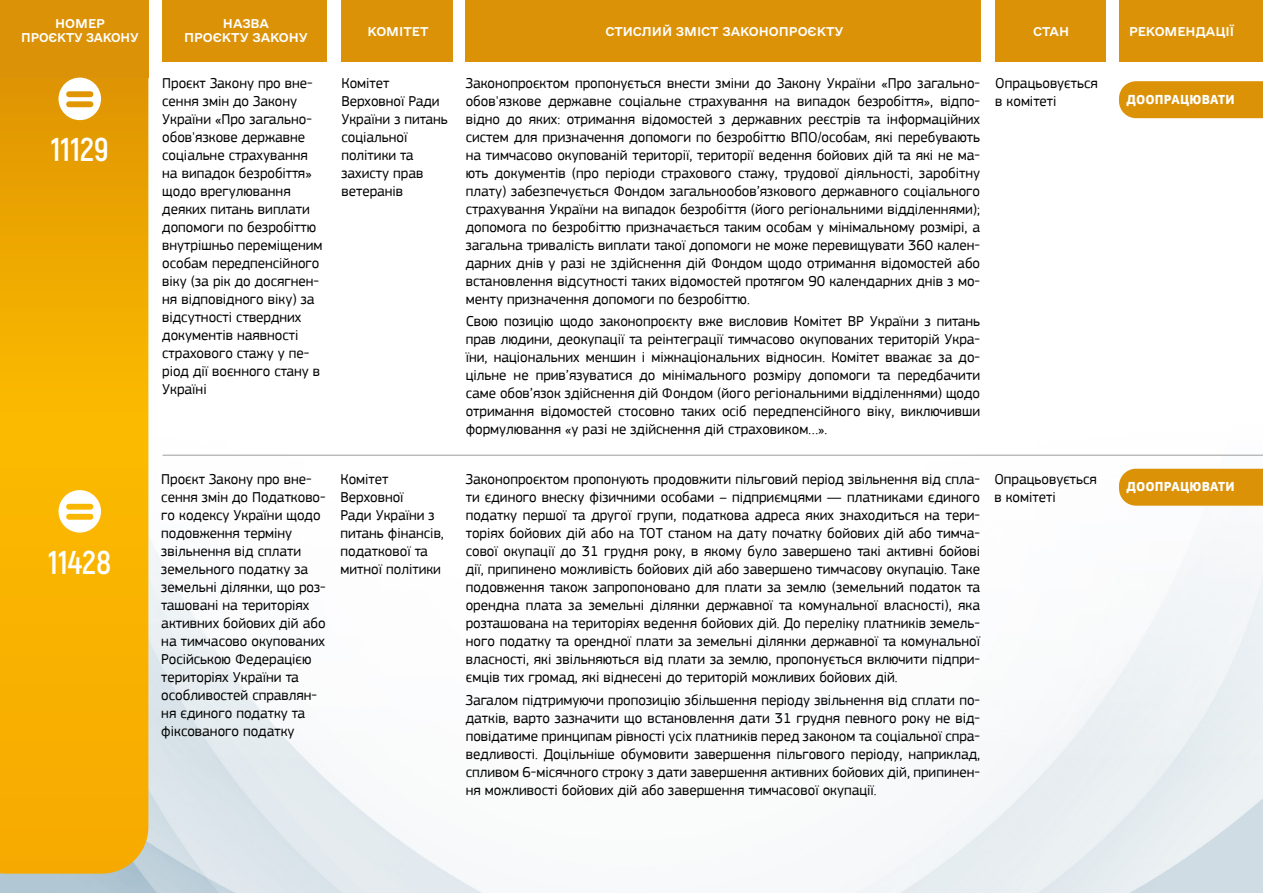
<style>
.page{position:relative;width:1263px;height:893px;background:#fff}
.page>*{position:absolute;margin:0;border:0;box-sizing:border-box;transform-origin:0 0}
.t1{font:700 33px "Akrobat";color:#fff}
.t2{font:15px/18px "PF Square Sans Pro";color:#000}
.t3{font:700 13.5px "PF Square Sans Pro";letter-spacing:.01em;color:#fff}
.t4{font:12px/14.4px "e Ukraine Medium";color:#fff;text-align:center}
</style>
<div class="page">
<img style="left:0;top:13px;width:1263px;height:880px">
<svg style="left:0;top:78px;width:148px;height:796px;background:#f3ad01"></svg>
<div style="left:1119px;top:81px;width:144px;height:37px;background:#dc9207"></div>
<div style="left:1119px;top:469px;width:144px;height:37px;background:#dc9207"></div>
<div style="left:994px;top:0;width:111px;height:62px;background:#dc9207"></div>
<div style="left:1119px;top:0;width:144px;height:62px;background:#dc9207"></div>
<div style="left:466px;top:0;width:515px;height:62px;background:#dc9207"></div>
<div style="left:163px;top:0;width:164px;height:62px;background:#dc9207"></div>
<div style="left:341px;top:0;width:111px;height:62px;background:#dc9207"></div>
<div style="left:0;top:0;width:148px;height:78px;background:#dc9207"></div>
<svg style="left:59px;top:78px;width:42px;height:42px"></svg>
<svg style="left:59px;top:490px;width:42px;height:43px"></svg>
<hr style="left:162px;top:455px;width:1101px;height:1px;background:#9d9d9c">
<p class="t4" style="left:21px;top:17px;width:119px">НОМЕР<br>ПРОЄКТУ ЗАКОНУ</p>
<h1 class="t1" style="left:51px;top:129px;width:59px">11129</h1>
<h1 class="t1" style="left:48px;top:542px;width:64px">11428</h1>
<p class="t4" style="left:184px;top:17px;width:125px">НАЗВА<br>ПРОЄКТУ ЗАКОНУ</p>
<p class="t4" style="left:368px;top:25px;width:62px">КОМІТЕТ</p>
<p class="t4" style="left:605px;top:25px;width:240px">СТИСЛИЙ ЗМІСТ ЗАКОНОПРОЄКТУ</p>
<p class="t4" style="left:1033px;top:25px;width:38px">СТАН</p>
<p class="t4" style="left:1129px;top:25px;width:107px">РЕКОМЕНДАЦІЇ</p>
<p class="t2" style="left:162px;top:74px;width:162px">Проєкт Закону про вне&shy;сення змін до Закону<br>України «Про загально&shy;обов'язкове державне соціальне страхування на випадок безробіття» щодо врегулювання деяких питань виплати допомоги по безробіттю внутрішньо переміщеним особам передпенсійного віку (за рік до досягнен&shy;ня відповідного віку) за відсутності ствердних документів наявності страхового стажу у пе&shy;ріод дії воєнного стану в<br>Україні</p>
<p class="t2" style="left:341px;top:74px;width:108px">Комітет<br>Верховної Ради<br>України з питань соціальної політики та захисту прав ветеранів</p>
<p class="t2" style="left:995px;top:74px;width:104px">Опрацьовується в комітеті</p>
<p class="t2" style="left:466px;top:74px;width:516px;text-align:justify">Законопроєктом пропонується внести зміни до Закону України «Про загально&shy;обов'язкове державне соціальне страхування на випадок безробіття», відпо&shy;відно до яких: отримання відомостей з державних реєстрів та інформаційних систем для призначення допомоги по безробіттю ВПО/особам, які перебувають на тимчасово окупованій території, території ведення бойових дій та які не ма&shy;ють документів (про періоди страхового стажу, трудової діяльності, заробітну плату) забезпечується Фондом загальнообов’язкового державного соціального страхування України на випадок безробіття (його регіональними відділеннями); допомога по безробіттю призначається таким особам у мінімальному розмірі, а загальна тривалість виплати такої допомоги не може перевищувати 360 кален&shy;дарних днів у разі не здійснення дій Фондом щодо отримання відомостей або встановлення відсутності таких відомостей протягом 90 календарних днів з мо&shy;менту призначення допомоги по безробіттю.</p>
<p class="t2" style="left:466px;top:312px;width:516px;text-align:justify">Свою позицію щодо законопроєкту вже висловив Комітет ВР України з питань прав людини, деокупації та реінтеграції тимчасово окупованих територій Укра&shy;їни, національних меншин і міжнаціональних відносин. Комітет вважає за до&shy;цільне не прив’язуватися до мінімального розміру допомоги та передбачити саме обов’язок здійснення дій Фондом (його регіональними відділеннями) щодо отримання відомостей стосовно таких осіб передпенсійного віку, виключивши формулювання «у разі не здійснення дій страховиком…».</p>
<p class="t2" style="left:466px;top:470px;width:516px;text-align:justify">Законопроєктом пропонують продовжити пільговий період звільнення від спла&shy;ти єдиного внеску фізичними особами – підприємцями — платниками єдиного податку першої та другої групи, податкова адреса яких знаходиться на тери&shy;торіях бойових дій або на ТОТ станом на дату початку бойових дій або тимча&shy;сової окупації до 31 грудня року, в якому було завершено такі активні бойові дії, припинено можливість бойових дій або завершено тимчасову окупацію. Таке подовження також запропоновано для плати за землю (земельний податок та орендна плата за земельні ділянки державної та комунальної власності), яка розташована на територіях ведення бойових дій. До переліку платників земель&shy;ного податку та орендної плати за земельні ділянки державної та комунальної власності, які звільняються від плати за землю, пропонується включити підпри&shy;ємців тих громад, які віднесені до територій можливих бойових дій.</p>
<p class="t2" style="left:466px;top:691px;width:516px;text-align:justify">Загалом підтримуючи пропозицію збільшення періоду звільнення від сплати по&shy;датків, варто зазначити що встановлення дати 31 грудня певного року не від&shy;повідатиме принципам рівності усіх платників перед законом та соціальної спра&shy;ведливості. Доцільніше обумовити завершення пільгового періоду, наприклад, спливом 6-місячного строку з дати завершення активних бойових дій, припинен&shy;ня можливості бойових дій або завершення тимчасової окупації.</p>
<p class="t2" style="left:161px;top:470px;width:166px">Проєкт Закону про вне&shy;сення змін до Податково&shy;го кодексу України щодо подовження терміну звільнення від сплати земельного податку за земельні ділянки, що роз&shy;ташовані на територіях активних бойових дій або на тимчасово окупованих<br>Російською Федерацією територіях України та особливостей справлян&shy;ня єдиного податку та фіксованого податку</p>
<p class="t2" style="left:340px;top:470px;width:105px">Комітет<br>Верховної<br>Ради України з питань фінансів, податкової та митної політики</p>
<p class="t2" style="left:994px;top:470px;width:104px">Опрацьовується в комітеті</p>
<p class="t3" style="left:1126px;top:91px;width:110px">ДООПРАЦЮВАТИ</p>
<p class="t3" style="left:1126px;top:479px;width:110px">ДООПРАЦЮВАТИ</p>
</div>
